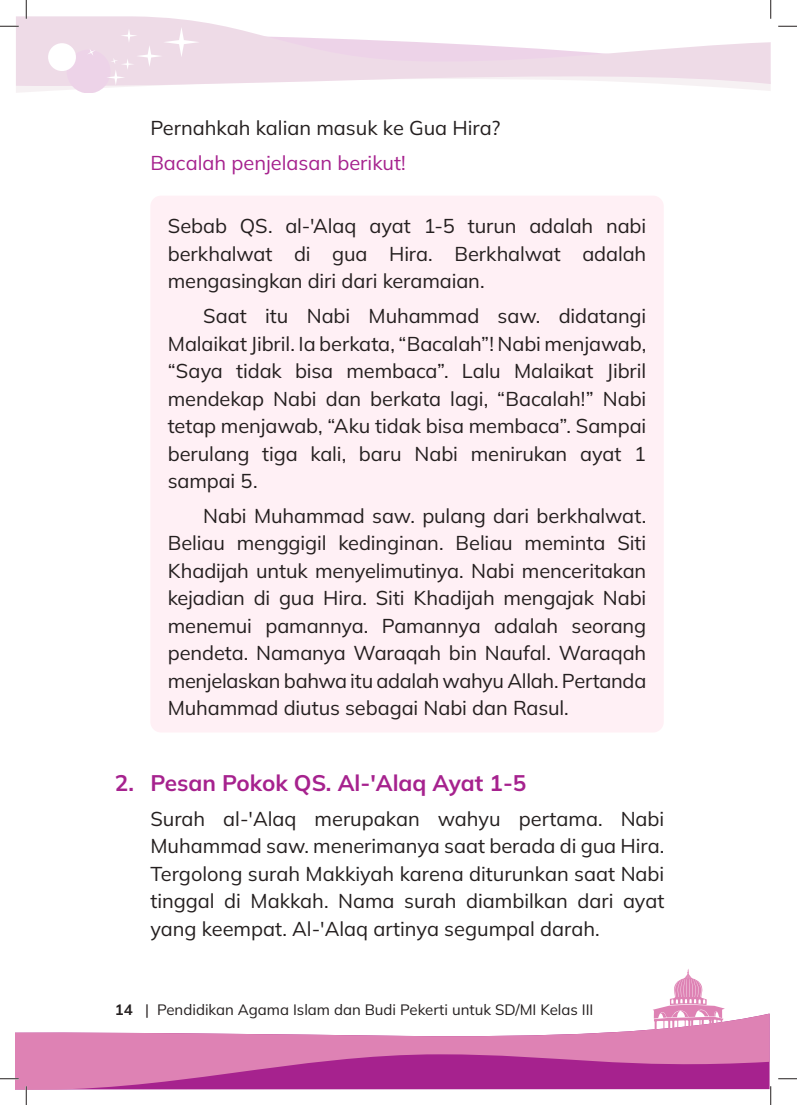
<style>
.page{position:relative;width:797px;height:1105px;background:#fff}
.page>*{position:absolute;margin:0;border:0;box-sizing:border-box;transform-origin:0 0}
.t1{font:700 22.5px "Mulish";color:#a6228e}
.t2{font:20px/27.5px "Mulish";letter-spacing:-.005em;color:#241f1f;text-align:justify}
.t3{font:20px "Mulish";color:#a6228e}
.t4{font:15px "Mulish";color:#241f1f}
.s1{font-weight:700}
</style>
<div class="page">
<svg style="left:15px;top:1013px;width:754px;height:77px"></svg>
<svg style="left:652px;top:969px;width:73px;height:70px"></svg>
<svg style="left:16px;top:16px;width:201px;height:9px;fill:#eedbe7"></svg>
<div style="left:150px;top:196px;width:513px;height:536px;background:#fff0f5;border-radius:11px"></div>
<svg style="left:0;top:25px;width:770px;height:68px"></svg>
<svg style="left:778px;top:25px;width:19px;height:2px"></svg>
<svg style="left:0;top:1078px;width:19px;height:1px"></svg>
<svg style="left:778px;top:1078px;width:19px;height:1px"></svg>
<svg style="left:25px;top:0;width:2px;height:19px"></svg>
<svg style="left:25px;top:1086px;width:2px;height:19px"></svg>
<svg style="left:770px;top:0;width:1px;height:19px"></svg>
<svg style="left:770px;top:1086px;width:1px;height:19px"></svg>
<p class="t2" style="left:150px;top:116px;width:351px">Pernahkah kalian masuk ke Gua Hira?</p>
<p class="t3" style="left:150px;top:155px;width:257px">Bacalah penjelasan berikut!</p>
<p class="t2" style="left:168px;top:214px;width:480px">Sebab QS. al-'Alaq ayat 1-5 turun adalah nabi berkhalwat di gua Hira. Berkhalwat adalah mengasing kan diri dari keramaian.</p>
<p class="t2" style="left:168px;top:304px;width:480px;text-indent:35px">Saat itu Nabi Muhammad saw. didatangi Malaikat Jibril. Ia berkata, “Bacalah”! Nabi menjawab, “Saya tidak bisa membaca”. Lalu Malaikat Jibril mendekap Nabi dan berkata lagi, “Bacalah!” Nabi tetap menjawab, “Aku tidak bisa membaca”. Sampai berulang tiga kali, baru Nabi menirukan ayat 1 sampai 5.</p>
<p class="t2" style="left:168px;top:504px;width:480px;text-indent:35px">Nabi Muhammad saw. pulang dari berkhalwat.<br>Beliau menggigil kedinginan. Beliau meminta Siti Khadijah untuk menyelimutinya. Nabi menceritakan kejadian di gua Hira. Siti Khadijah mengajak Nabi menemui pamannya. Pamannya adalah seorang pendeta. Namanya Waraqah bin Naufal. Waraqah menjelaskan bahwa itu adalah wahyu Allah. Pertanda Muhammad diutus sebagai Nabi dan Rasul.</p>
<p class="t1" style="left:115px;top:774px;width:413px">2. Pesan Pokok QS. Al-'Alaq Ayat 1-5</p>
<p class="t2" style="left:150px;top:807px;width:515px">Surah al-'Alaq merupakan wahyu pertama. Nabi Muhammad saw. menerima nya saat berada di gua Hira.<br>Tergolong surah Makkiyah karena diturunkan saat Nabi tinggal di Makkah. Nama surah diambilkan dari ayat yang keempat. Al-'Alaq artinya segumpal darah.</p>
<p class="t4" style="left:115px;top:1003px;width:480px"><span class="s1">14</span> | Pendidikan Agama Islam dan Budi Pekerti untuk SD/MI Kelas III</p>
</div>
